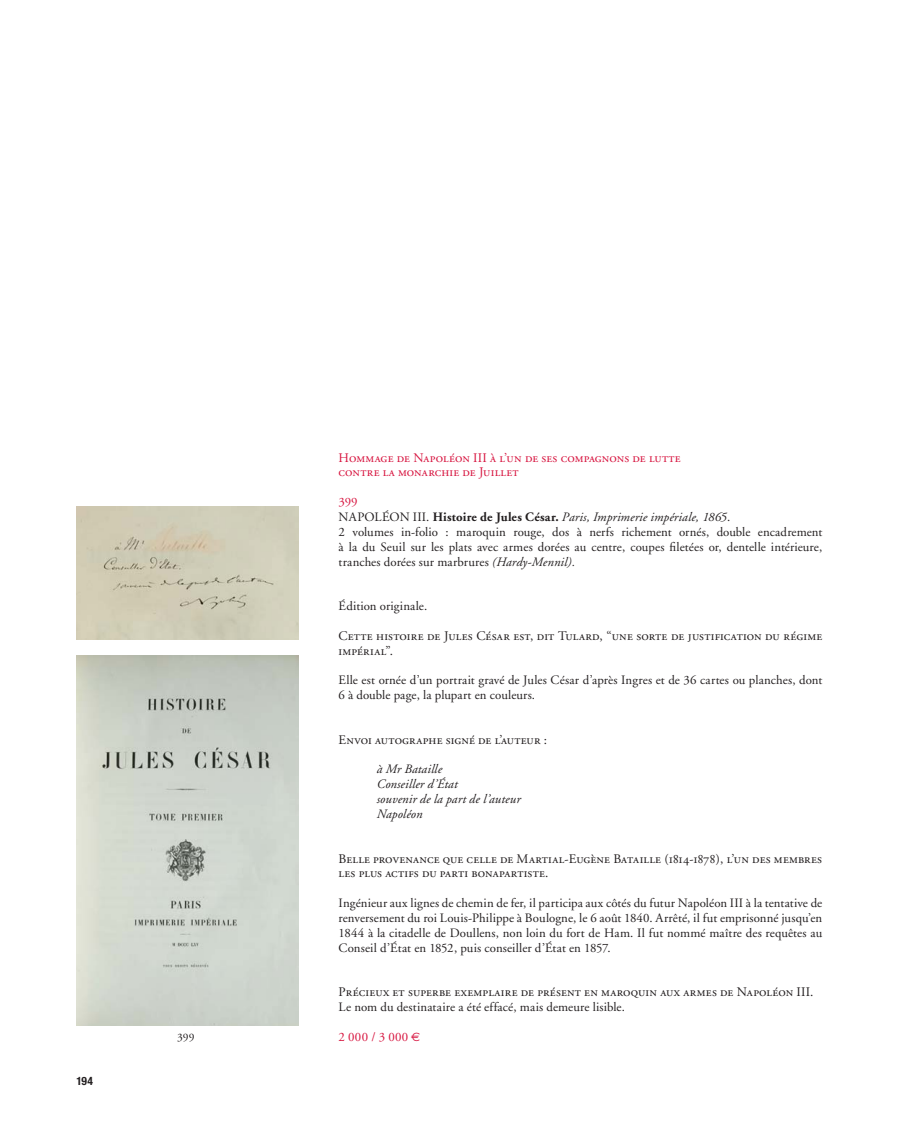
<style>
.page{position:relative;width:918px;height:1146px;background:#fff}
.page>*{position:absolute;margin:0;border:0;box-sizing:border-box;transform-origin:0 0}
.t1{font:13.05px/14.9px "Adobe Garamond Regular SC";letter-spacing:.015em;color:#231f20}
.t2{font:13.05px/14.9px "Adobe Garamond Regular SC";letter-spacing:.01em;color:#d7143f}
.t3{font:12.75px/14.9px "Adobe Garamond";letter-spacing:.005em;color:#231f20}
.t4{font:italic 12.75px/14.9px "Adobe Garamond";letter-spacing:.01em;color:#231f20}
.t5{font:12.75px "Adobe Garamond";letter-spacing:.025em;color:#d7143f}
.t6{font:700 condensed 11.4px "Helvetica Neue";color:#231f20}
.t7{font:11.4px "Adobe Garamond";color:#231f20}
.s1{color:#d7143f}
.s2{font-weight:700}
.s3{font-style:italic}
.s4{font-family:"Euro Sans";font-size:12.15px}
</style>
<div class="page">
<img style="left:76px;top:506px;width:222px;height:134px">
<img style="left:76px;top:655px;width:222px;height:370px">
<p class="t6" style="left:76px;top:1077px;width:18px">194</p>
<p class="t2" style="left:339px;top:451px;width:344px">Hommage de Napoléon III à l’un de ses compagnons de lutte contre la monarchie de Juillet</p>
<p class="t3" style="left:339px;top:496px;width:485px"><span class="s1">399<br></span>NAPOLÉON III. <span class="s2">Histoire de Jules César.</span> <span class="s3">Paris, Imprimerie impériale, 1865</span>.<br>2 volumes in-folio : maroquin rouge, dos à nerfs richement ornés, double encadrement à la du Seuil sur les plats avec armes dorées au centre, coupes filetées or, dentelle intérieure, tranches dorées sur marbrures <span class="s3">(Hardy-Mennil).</span></p>
<p class="t3" style="left:339px;top:600px;width:90px">Édition originale.</p>
<p class="t1" style="left:339px;top:629px;width:485px">Cette histoire de Jules César est, dit Tulard, “une sorte de justification du régime impérial”.</p>
<p class="t3" style="left:339px;top:674px;width:485px">Elle est ornée d’un portrait gravé de Jules César d’après Ingres et de 36 cartes ou planches, dont<br>6 à double page, la plupart en couleurs.</p>
<p class="t1" style="left:339px;top:733px;width:210px">Envoi autographe signé de l’auteur :</p>
<p class="t4" style="left:377px;top:763px;width:145px">à Mr Bataille<br>Conseiller d’État<br>souvenir de la part de l’auteur<br>Napoléon</p>
<p class="t1" style="left:339px;top:852px;width:485px">Belle provenance que celle de Martial-Eugène Bataille (1814-1878), l’un des membres les plus actifs du parti bonapartiste.</p>
<p class="t3" style="left:339px;top:896px;width:485px;text-align:justify">Ingénieur aux lignes de chemin de fer, il participa aux côtés du futur Napoléon III à la tentative de renversement du roi Louis-Philippe à Boulogne, le 6 août 1840. Arrêté, il fut emprisonné jusqu’en 1844 à la citadelle de Doullens, non loin du fort de Ham. Il fut nommé maître des requêtes au Conseil d’État en 1852, puis conseiller d’État en 1857.</p>
<p class="t1" style="left:339px;top:985px;width:476px">Précieux et superbe exemplaire de présent en maroquin aux armes de Napoléon III.</p>
<p class="t3" style="left:339px;top:1000px;width:288px">Le nom du destinataire a été effacé, mais demeure lisible.</p>
<p class="t7" style="left:177px;top:1032px;width:19px">399</p>
<p class="t5" style="left:339px;top:1031px;width:83px">2 000 / 3 000 <span class="s4">€</span></p>
</div>
